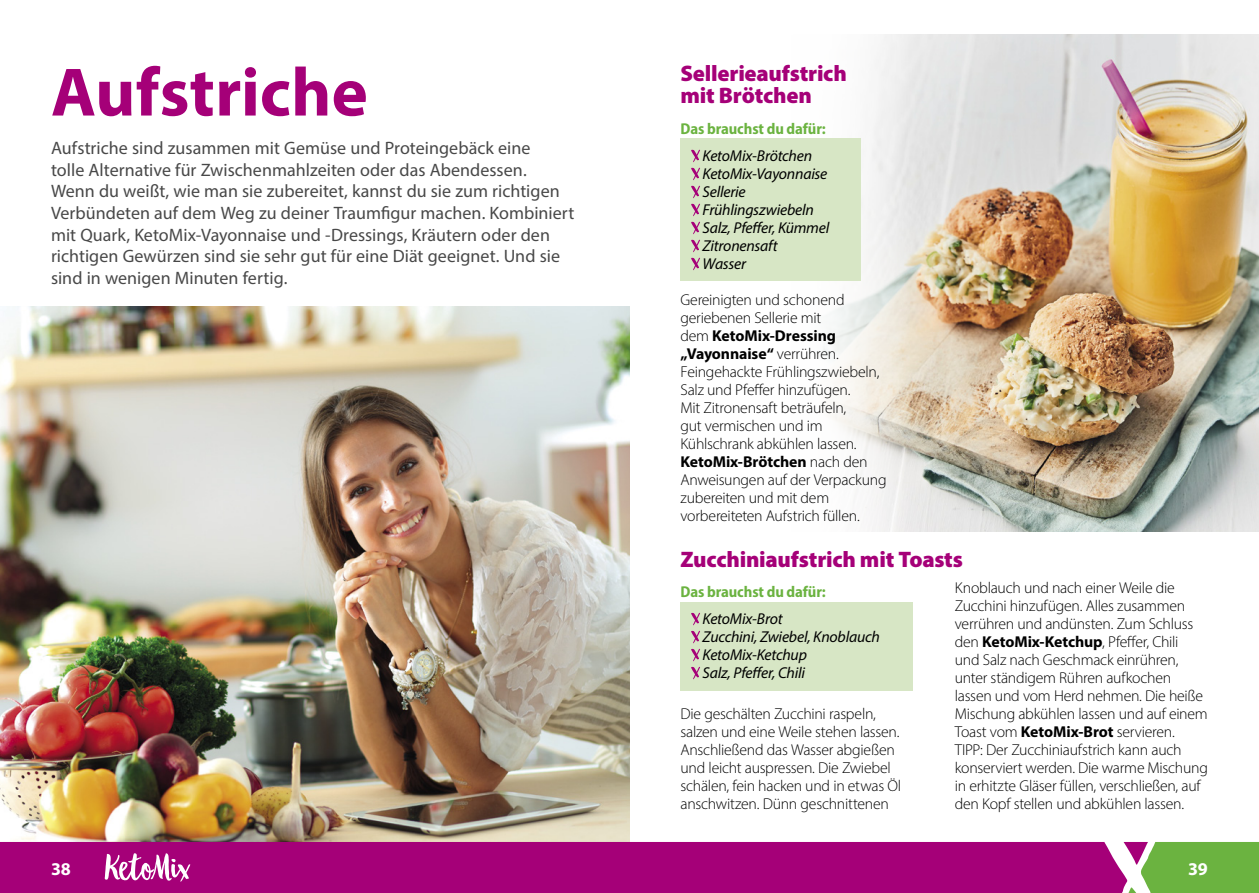
<style>
.page{position:relative;width:1259px;height:893px;background:#fff}
.page>*{position:absolute;margin:0;border:0;box-sizing:border-box;transform-origin:0 0}
.titulek{font:700 69px "Myriad Pro";color:#a50078}
.titulek_recept{font:900 22.5px/22.5px "Myriad Pro";letter-spacing:-.01em;color:#a50078}
.recepty_perex{font:18px/21.6px "Myriad Pro";color:#484848}
.t1{font:700 18px "Myriad Pro";color:#fff}
.TEXT{font:300 15.75px/18px "Myriad Pro";letter-spacing:-.02em;color:#000}
.recepty_suroviny{font:italic 15.75px "Myriad Pro";letter-spacing:-.015em;color:#000}
.TEXT-2{font:700 semi-condensed 15.75px "Myriad Pro";letter-spacing:-.005em;color:#6bb340}
.s1{font-weight:700}
</style>
<div class="page">
<img style="left:783px;top:34px;width:476px;height:498px">
<div style="left:680px;top:139px;width:181px;height:142px;background:#d7e6c5"></div>
<svg style="left:691px;top:149px;width:9px;height:121px"></svg>
<div style="left:680px;top:602px;width:233px;height:88px;background:#d7e6c5"></div>
<svg style="left:691px;top:612px;width:9px;height:67px"></svg>
<img style="left:0;top:306px;width:629px;height:536px">
<svg style="left:1127px;top:842px;width:132px;height:51px"></svg>
<div style="left:0;top:842px;width:1127px;height:51px;background:#a50078"></div>
<div style="left:103px;top:846px;width:91px;height:43px;background:#a50078"></div>
<svg style="left:105px;top:853px;width:85px;height:29px"></svg>
<p class="titulek" style="left:51px;top:47px;width:318px">Aufstriche</p>
<p class="recepty_perex" style="left:51px;top:137px;width:525px">Aufstriche sind zusammen mit Gemüse und Proteingebäck eine<br>tolle Alternative für Zwischenmahlzeiten oder das Abendessen.<br>Wenn du weißt, wie man sie zubereitet, kannst du sie zum richtigen Verbündeten auf dem Weg zu deiner Traumfigur machen. Kombiniert mit Quark, KetoMix-Vayonnaise und -Dressings, Kräutern oder den richtigen Gewürzen sind sie sehr gut für eine Diät geeignet. Und sie sind in wenigen Minuten fertig.</p>
<p class="titulek_recept" style="left:680px;top:61px;width:168px">Sellerieaufstrich mit Brötchen</p>
<p class="TEXT-2" style="left:680px;top:118px;width:147px">Das brauchst du dafür:</p>
<p class="recepty_suroviny" style="left:702px;top:146px;width:111px">KetoMix-Brötchen</p>
<p class="recepty_suroviny" style="left:702px;top:164px;width:126px">KetoMix-Vayonnaise</p>
<p class="recepty_suroviny" style="left:702px;top:182px;width:45px">Sellerie</p>
<p class="recepty_suroviny" style="left:702px;top:200px;width:113px">Frühlingszwiebeln</p>
<p class="recepty_suroviny" style="left:702px;top:218px;width:128px">Salz, Pfeffer, Kümmel</p>
<p class="recepty_suroviny" style="left:702px;top:236px;width:77px">Zitronensaft</p>
<p class="recepty_suroviny" style="left:702px;top:254px;width:45px">Wasser</p>
<p class="TEXT" style="left:680px;top:291px;width:207px">Gereinigten und schonend geriebenen Sellerie mit<br>dem <span class="s1">KetoMix-Dressing „Vayonnaise“</span> verrühren.<br>Feingehackte Frühlingszwiebeln,<br>Salz und Pfeffer hinzufügen.<br>Mit Zitronensaft beträufeln,<br>gut vermischen und im<br>Kühlschrank abkühlen lassen.<br><span class="s1">KetoMix-Brötchen</span> nach den<br>Anweisungen auf der Verpackung zubereiten und mit dem vorbereiteten Aufstrich füllen.</p>
<p class="titulek_recept" style="left:680px;top:547px;width:284px">Zucchiniaufstrich mit Toasts</p>
<p class="TEXT-2" style="left:680px;top:581px;width:147px">Das brauchst du dafür:</p>
<p class="recepty_suroviny" style="left:702px;top:609px;width:81px">KetoMix-Brot</p>
<p class="recepty_suroviny" style="left:702px;top:627px;width:179px">Zucchini, Zwiebel, Knoblauch</p>
<p class="recepty_suroviny" style="left:702px;top:645px;width:106px">KetoMix-Ketchup</p>
<p class="recepty_suroviny" style="left:702px;top:663px;width:104px">Salz, Pfeffer, Chili</p>
<p class="TEXT" style="left:680px;top:705px;width:222px">Die geschälten Zucchini raspeln, salzen und eine Weile stehen lassen.<br>Anschließend das Wasser abgießen und leicht auspressen. Die Zwiebel schälen, fein hacken und in etwas Öl anschwitzen. Dünn geschnittenen</p>
<p class="TEXT" style="left:955px;top:579px;width:254px">Knoblauch und nach einer Weile die Zucchini hinzufügen. Alles zusammen verrühren und andünsten. Zum Schluss den <span class="s1">KetoMix-Ketchup</span>, Pfeffer, Chili<br>und Salz nach Geschmack einrühren, unter ständigem Rühren aufkochen lassen und vom Herd nehmen. Die heiße Mischung abkühlen lassen und auf einem Toast vom <span class="s1">KetoMix-Brot</span> servieren.</p>
<p class="TEXT" style="left:955px;top:741px;width:254px">TIPP: Der Zucchiniaufstrich kann auch konserviert werden. Die warme Mischung in erhitzte Gläser füllen, verschließen, auf den Kopf stellen und abkühlen lassen.</p>
<p class="t1" style="left:51px;top:857px;width:21px">38</p>
<p class="t1" style="left:1188px;top:857px;width:21px">39</p>
</div>
